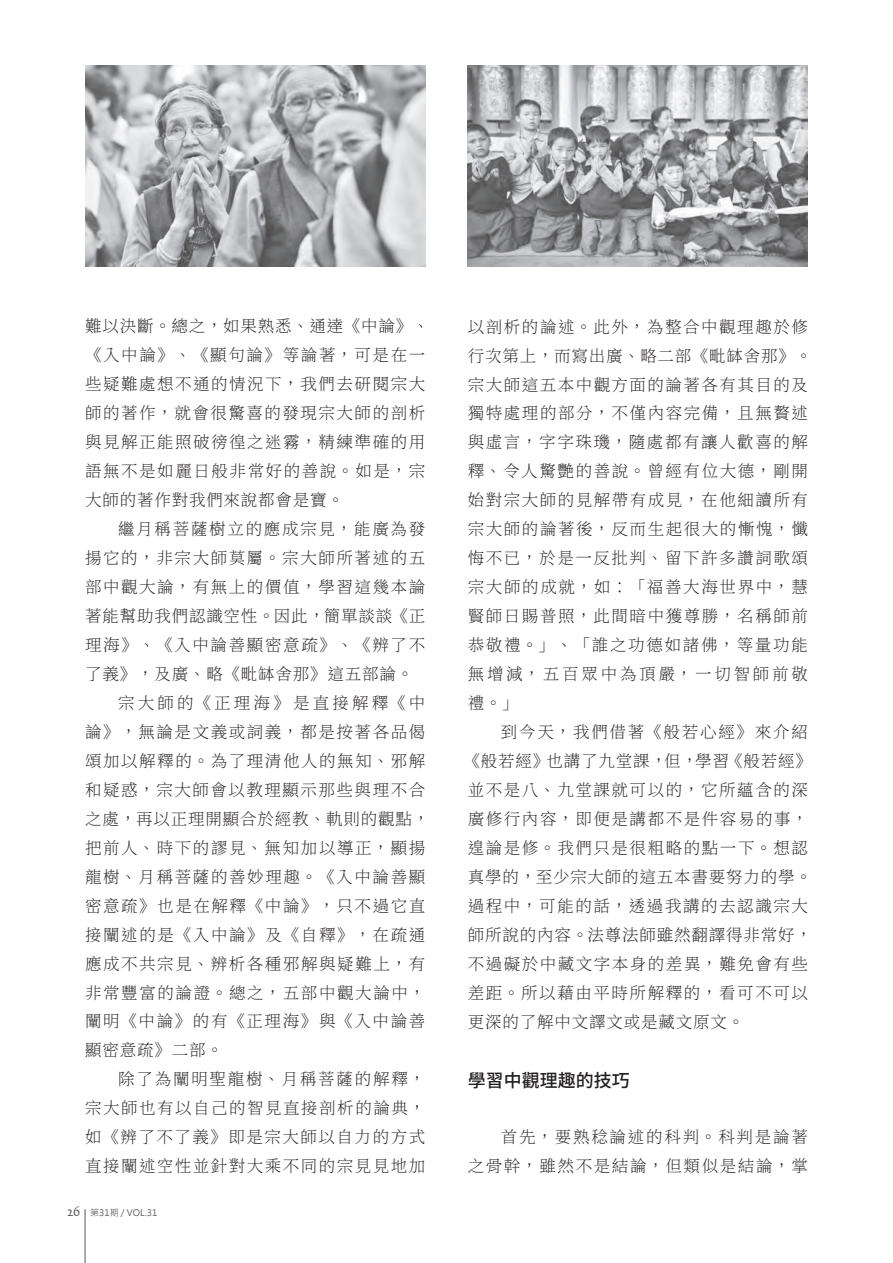
<style>
.page{position:relative;width:893px;height:1263px;background:#fff}
.page>*{position:absolute;margin:0;border:0;box-sizing:border-box;transform-origin:0 0}
.t1{font:500 18px "Noto Sans Hant";color:#231f20}
.t2{font:200 16.5px/29px "Source Han Serif TC";letter-spacing:.095em;color:#231f20}
.t3{font:200 16.5px "Source Han Serif TC";letter-spacing:.05em;color:#231f20}
.t4{font:200 16.5px "Source Han Serif TC";letter-spacing:.195em;color:#231f20}
.t5{font:9px "Microsoft Jheng Hei";color:#57585a}
.s1{font-family:"Calligraphic 421 BT Roman B";font-size:15px}
</style>
<div class="page">
<img style="left:85px;top:66px;width:340px;height:201px">
<img style="left:468px;top:66px;width:340px;height:201px">
<hr style="left:85px;top:1209px;width:1px;height:54px;background:#57585a">
<p class="t2" style="left:85px;top:312px;width:346px">難以決斷。總之，如果熟悉、通達《中論》、《入中論》、《顯句論》等論著，可是在一些疑難處想不通的情況下，我們去研閱宗大師的著作，就會很驚喜的發現宗大師的剖析與見解正能照破徬徨之迷霧，精練準確的用語無不是如麗日般非常好的善說。如是，宗大師的著作對我們來說都會是寶。</p>
<p class="t2" style="left:118px;top:515px;width:309px">繼月稱菩薩樹立的應成宗見，能廣為發</p>
<p class="t2" style="left:85px;top:544px;width:342px">揚它的，非宗大師莫屬。宗大師所著述的五</p>
<p class="t2" style="left:85px;top:573px;width:342px">部中觀大論，有無上的價值，學習這幾本論</p>
<p class="t3" style="left:85px;top:607px;width:342px">著能幫助我們認識空性。因此，簡單談談《正</p>
<p class="t2" style="left:85px;top:631px;width:342px">理海》、《入中論善顯密意疏》、《辨了不</p>
<p class="t3" style="left:85px;top:665px;width:330px">了義》，及廣、略《毗缽舍那》這五部論。</p>
<p class="t4" style="left:118px;top:693px;width:309px">宗大師的《正理海》是直接解釋《中</p>
<p class="t2" style="left:85px;top:718px;width:342px">論》，無論是文義或詞義，都是按著各品偈</p>
<p class="t2" style="left:85px;top:747px;width:342px">頌加以解釋的。為了理清他人的無知、邪解</p>
<p class="t2" style="left:85px;top:776px;width:342px">和疑惑，宗大師會以教理顯示那些與理不合</p>
<p class="t3" style="left:85px;top:809px;width:346px">之處，再以正理開顯合於經教、軌則的觀點，</p>
<p class="t2" style="left:85px;top:833px;width:342px">把前人、時下的謬見、無知加以導正，顯揚</p>
<p class="t2" style="left:85px;top:862px;width:342px">龍樹、月稱菩薩的善妙理趣。《入中論善顯</p>
<p class="t2" style="left:85px;top:891px;width:342px">密意疏》也是在解釋《中論》，只不過它直</p>
<p class="t2" style="left:85px;top:920px;width:342px">接闡述的是《入中論》及《自釋》，在疏通</p>
<p class="t2" style="left:85px;top:949px;width:342px">應成不共宗見、辨析各種邪解與疑難上，有</p>
<p class="t2" style="left:85px;top:978px;width:342px">非常豐富的論證。總之，五部中觀大論中，</p>
<p class="t2" style="left:85px;top:1007px;width:342px">闡明《中論》的有《正理海》與《入中論善</p>
<p class="t2" style="left:85px;top:1036px;width:139px">顯密意疏》二部。</p>
<p class="t2" style="left:118px;top:1065px;width:309px">除了為闡明聖龍樹、月稱菩薩的解釋，</p>
<p class="t2" style="left:85px;top:1094px;width:342px">宗大師也有以自己的智見直接剖析的論典，</p>
<p class="t2" style="left:85px;top:1123px;width:342px">如《辨了不了義》即是宗大師以自力的方式</p>
<p class="t2" style="left:85px;top:1152px;width:342px">直接闡述空性並針對大乘不同的宗見見地加</p>
<p class="t5" style="left:67px;top:1207px;width:92px"><span class="s1">26</span> 第31期 / VOL.31</p>
<p class="t2" style="left:468px;top:312px;width:346px">以剖析的論述。此外，為整合中觀理趣於修行次第上，而寫出廣、略二部《毗缽舍那》。宗大師這五本中觀方面的論著各有其目的及獨特處理的部分，不僅內容完備，且無贅述與虛言，字字珠璣，隨處都有讓人歡喜的解釋、令人驚艷的善說。曾經有位大德，剛開始對宗大師的見解帶有成見，在他細讀所有宗大師的論著後，反而生起很大的慚愧，懺悔不已，於是一反批判、留下許多讚詞歌頌宗大師的成就，如：「福善大海世界中，慧賢師日賜普照，此間暗中獲尊勝，名稱師前恭敬禮。」、「誰之功德如諸佛，等量功能無增減，五百眾中為頂嚴，一切智師前敬禮。」</p>
<p class="t2" style="left:464px;top:718px;width:350px;text-indent:37px">到今天，我們借著《般若心經》來介紹《般若經》也講了九堂課，但，學習《般若經》並不是八、九堂課就可以的，它所蘊含的深廣修行內容，即便是講都不是件容易的事，遑論是修。我們只是很粗略的點一下。想認真學的，至少宗大師的這五本書要努力的學。過程中，可能的話，透過我講的去認識宗大師所說的內容。法尊法師雖然翻譯得非常好，不過礙於中藏文字本身的差異，難免會有些差距。所以藉由平時所解釋的，看可不可以更深的了解中文譯文或是藏文原文。</p>
<p class="t1" style="left:468px;top:1070px;width:163px">學習中觀理趣的技巧</p>
<p class="t2" style="left:468px;top:1123px;width:342px;text-align:right">首先，要熟稔論述的科判。科判是論著<br>之骨幹，雖然不是結論，但類似是結論，掌</p>
</div>
